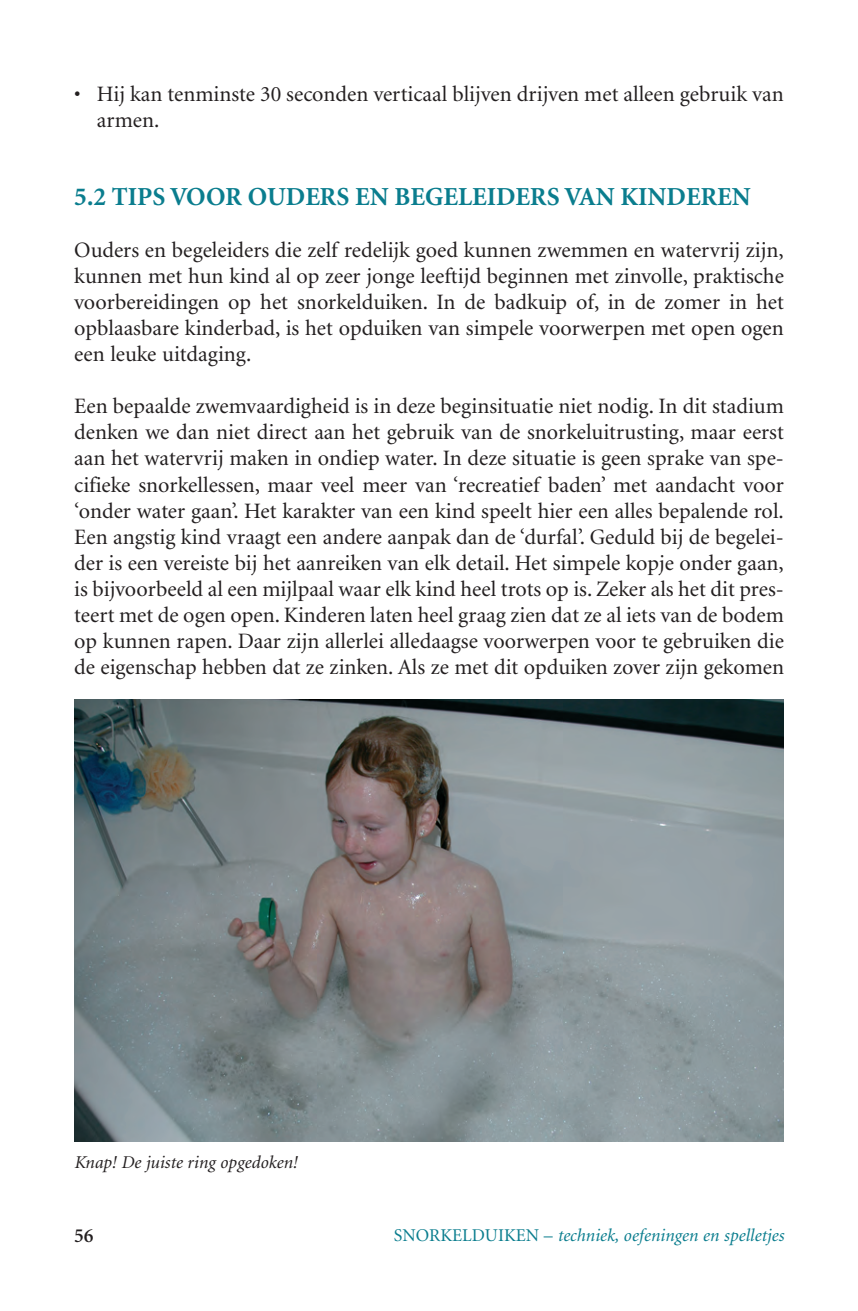
<style>
.page{position:relative;width:858px;height:1311px;background:#fff}
.page>*{position:absolute;margin:0;border:0;box-sizing:border-box;transform-origin:0 0}
.t1{font:700 26px "Minion";color:#0a7d8e}
.t2{font:22px/26px "Minion";color:#231f20;text-align:justify}
.t3{font:600 20px "Minion";color:#231f20}
.t4{font:italic 18px "Minion";color:#0a7d8e}
.t5{font:italic 18px "Minion";color:#231f20}
.s1{font-style:normal}
</style>
<div class="page">
<svg style="left:74px;top:699px;width:710px;height:443px;background:#7d8588"></svg>
<p class="t2" style="left:97px;top:83px;width:688px;text-indent:-23px">• Hij kan tenminste 30 seconden verticaal blijven drijven met alleen gebruik van armen.</p>
<p class="t1" style="left:74px;top:187px;width:677px">5.2 TIPS VOOR OUDERS EN BEGELEIDERS VAN KINDEREN</p>
<p class="t2" style="left:74px;top:239px;width:710px">Ouders en begeleiders die zelf redelijk goed kunnen zwemmen en watervrij zijn, kunnen met hun kind al op zeer jonge leeftijd beginnen met zinvolle, praktische voorbereidingen op het snorkelduiken. In de badkuip of, in de zomer in het opblaasbare kinderbad, is het opduiken van simpele voorwerpen met open ogen een leuke uitdaging.</p>
<p class="t2" style="left:74px;top:395px;width:710px">Een bepaalde zwemvaardigheid is in deze beginsituatie niet nodig. In dit stadium denken we dan niet direct aan het gebruik van de snorkeluitrusting, maar eerst aan het watervrij maken in ondiep water. In deze situatie is geen sprake van spe&shy;cifieke snorkellessen, maar veel meer van ‘recreatief baden’ met aandacht voor ‘onder water gaan’. Het karakter van een kind speelt hier een alles bepalende rol.<br>Een angstig kind vraagt een andere aanpak dan de ‘durfal’. Geduld bij de begelei&shy;der is een vereiste bij het aanreiken van elk detail. Het simpele kopje onder gaan, is bijvoorbeeld al een mijlpaal waar elk kind heel trots op is. Zeker als het dit pres&shy;teert met de ogen open. Kinderen laten heel graag zien dat ze al iets van de bodem op kunnen rapen. Daar zijn allerlei alledaagse voorwerpen voor te gebruiken die de eigenschap hebben dat ze zinken. Als ze met dit opduiken zover zijn gekomen</p>
<p class="t5" style="left:74px;top:1155px;width:224px">Knap! De juiste ring opgedoken!</p>
<p class="t3" style="left:74px;top:1227px;width:21px">56</p>
<p class="t4" style="left:393px;top:1227px;width:391px"><span class="s1">SNORKELDUIKEN –</span> techniek, oefeningen en spelletjes</p>
</div>
